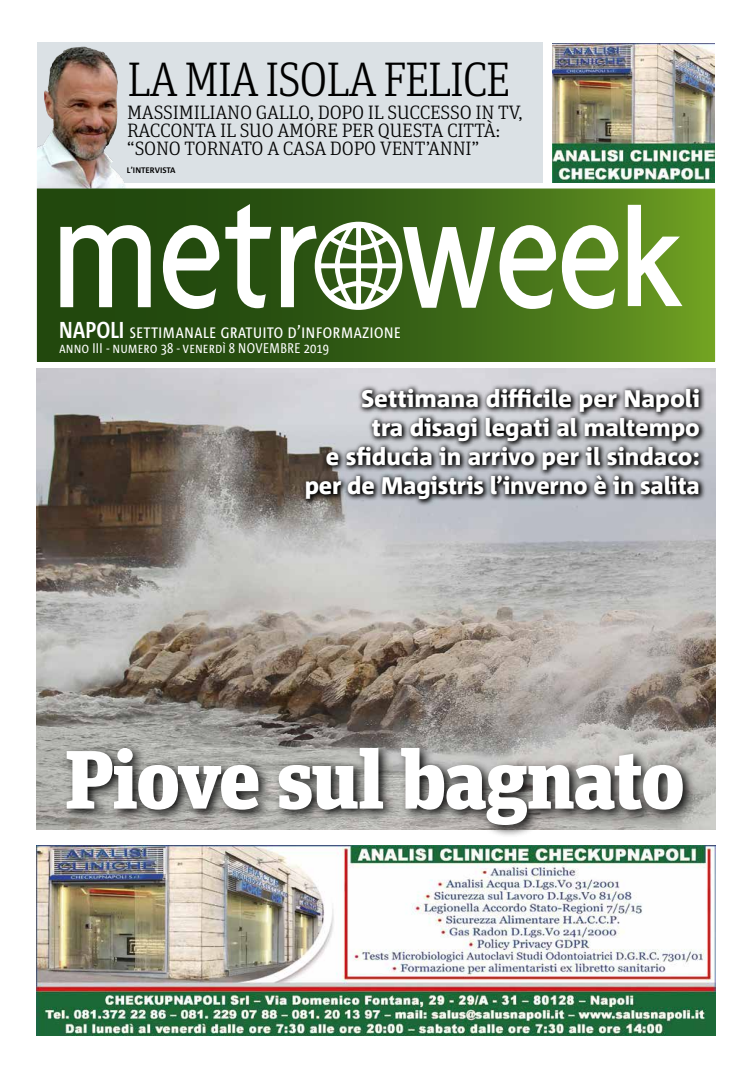
<style>
.page{position:relative;width:752px;height:1078px;background:#fff}
.page>*{position:absolute;margin:0;border:0;box-sizing:border-box;transform-origin:0 0}
.t1{font:900 82.4px "Unit Slab Pro";letter-spacing:-.03em;color:#fff}
.t2{font:300 48.5px "Unit Slab Pro";letter-spacing:-.03em;color:#000;scale:.96 1}
.t3{font:800 24px/28.8px "Corpid OT";color:#fff;text-align:right}
.t4{font:300 19.4px/18px "Unit Slab Pro";letter-spacing:-.01em;color:#000}
.t5{font:18px "Corpid Cd OT";color:#fff}
.t6{font:14px "Corpid Cd OT";color:#fff}
.t7{font:700 8px "Corpid OT";color:#000}
.s1{font-weight:700;font-size:23px}
</style>
<div class="page">
<div style="left:37px;top:43px;width:505px;height:140px;background:#dbe1e5"></div>
<img style="left:37px;top:47px;width:89px;height:141px">
<svg style="left:39px;top:190px;width:673px;height:169px;background:#3a6515"></svg>
<svg style="left:60px;top:225px;width:91px;height:82px"></svg>
<svg style="left:163px;top:225px;width:56px;height:84px"></svg>
<svg style="left:561px;top:225px;width:57px;height:84px"></svg>
<svg style="left:225px;top:204px;width:46px;height:104px"></svg>
<svg style="left:626px;top:204px;width:57px;height:104px"></svg>
<svg style="left:281px;top:222px;width:274px;height:88px"></svg>
<img style="left:37px;top:369px;width:677px;height:459px">
<svg style="left:301px;top:384px;width:404px;height:122px;background:#797a7d"></svg>
<div style="left:62px;top:742px;width:634px;height:96px;background:#000;opacity:.92"></div>
<img style="left:37px;top:845px;width:677px;height:190px">
<img style="left:552px;top:43px;width:162px;height:139px">
<h2 class="t2" style="left:127px;top:48px;width:400px">LA MIA ISOLA FELICE</h2>
<p class="t4" style="left:127px;top:103px;width:397px">MASSIMILIANO GALLO, DOPO IL SUCCESSO IN TV,<br>RACCONTA IL SUO AMORE PER QUESTA CITTÀ: “SONO TORNATO A CASA DOPO VENT’ANNI”</p>
<p class="t7" style="left:127px;top:166px;width:50px">L’INTERVISTA</p>
<p class="t5" style="left:59px;top:321px;width:343px"><span class="s1">NAPOLI</span> settimanale gratuito d’informazione</p>
<p class="t6" style="left:59px;top:340px;width:271px">anno III - numero 38 - venerdì 8 NOVEMBRE 2019</p>
<p class="t3" style="left:304px;top:383px;width:396px">Settimana difficile per Napoli<br>tra disagi legati al maltempo<br>e sfiducia in arrivo per il sindaco: per de Magistris l’inverno è in salita</p>
<h1 class="t1" style="left:65px;top:717px;width:621px">Piove sul bagnato</h1>
</div>
